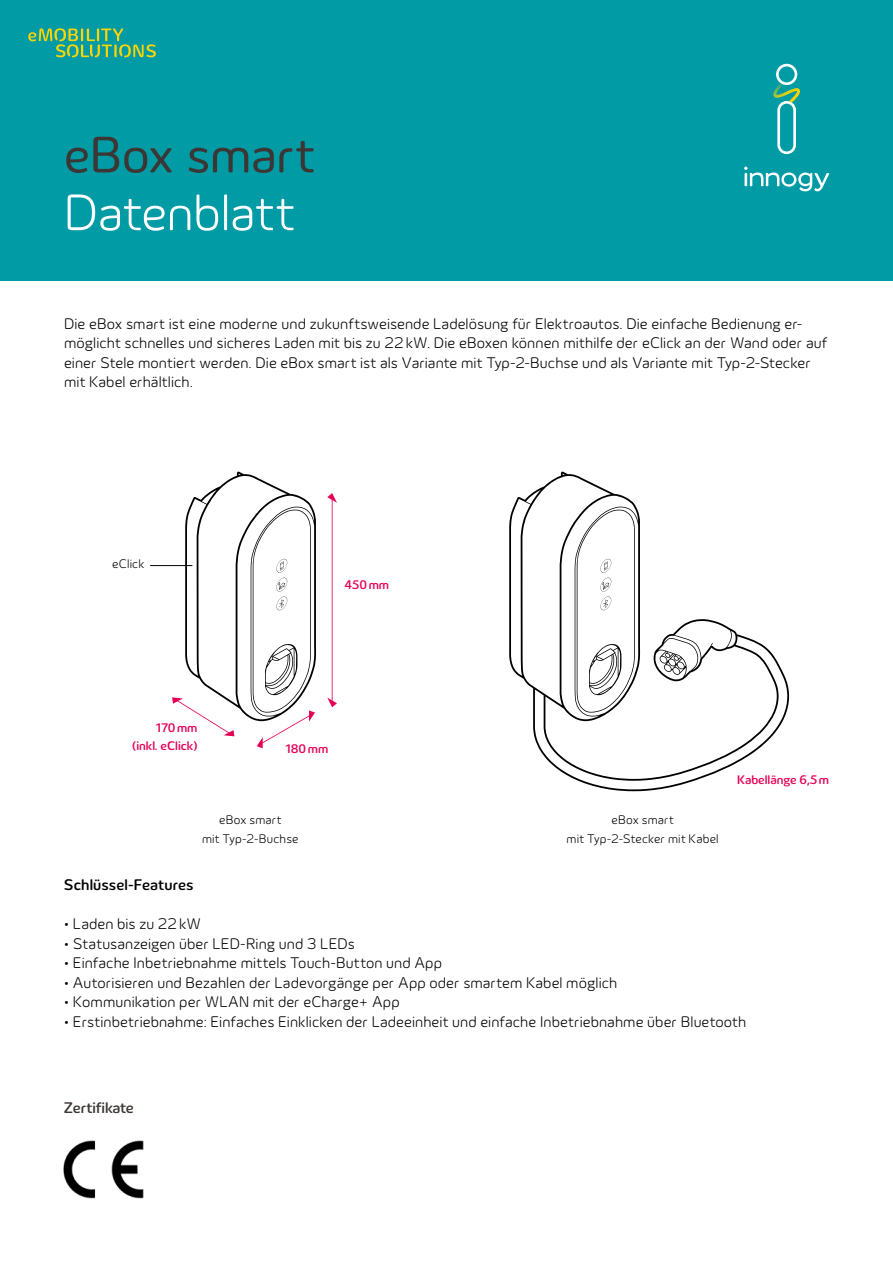
<style>
.page{position:relative;width:893px;height:1263px;background:#fff}
.page>*{position:absolute;margin:0;border:0;box-sizing:border-box;transform-origin:0 0}
.t1{font:300 52.5px "Innogy";letter-spacing:-.01em;color:#fff}
.t2{font:52.5px "Innogy";letter-spacing:-.01em;color:#3c3734}
.t3{font:300 15.75px/19.5px "Innogy";letter-spacing:.005em;color:#000}
.t4{font:500 15.75px "Innogy";color:#000}
.t5{font:500 15.75px "Innogy";letter-spacing:-.01em;color:#3c3734}
.t6{font:300 12.75px/19.5px "Innogy";letter-spacing:.015em;color:#000;text-align:center}
.t7{font:500 12.75px/18px "Innogy";color:#e50056;text-align:right}
</style>
<div class="page">
<svg style="left:509px;top:472px;width:280px;height:319px"></svg>
<svg style="left:577px;top:510px;width:58px;height:202px"></svg>
<div style="left:0;top:0;width:893px;height:281px;background:#009ba4"></div>
<svg style="left:744px;top:167px;width:85px;height:24px"></svg>
<svg style="left:773px;top:64px;width:27px;height:90px"></svg>
<img style="left:63px;top:1140px;width:81px;height:59px">
<hr style="left:332px;top:499px;width:1px;height:202px;background:#e50056">
<svg style="left:327px;top:493px;width:10px;height:10px"></svg>
<svg style="left:327px;top:698px;width:10px;height:10px"></svg>
<svg style="left:167px;top:472px;width:149px;height:277px"></svg>
<svg style="left:28px;top:28px;width:128px;height:29px"></svg>
<hr style="left:150px;top:565px;width:42px;height:1px;background:#000">
<h1 class="t2" style="left:64px;top:125px;width:253px">eBox smart</h1>
<h1 class="t1" style="left:64px;top:183px;width:233px">Datenblatt</h1>
<p class="t3" style="left:64px;top:314px;width:765px">Die eBox smart ist eine moderne und zukunftsweisende Ladelösung für Elektroautos. Die einfache Bedienung er&shy;möglicht schnelles und sicheres Laden mit bis zu 22kW. Die eBoxen können mithilfe der eClick an der Wand oder auf einer Stele montiert werden. Die eBox smart ist als Variante mit Typ-2-Buchse und als Variante mit Typ-2-Stecker mit Kabel erhältlich.</p>
<p class="t6" style="left:112px;top:554px;width:34px">eClick</p>
<p class="t7" style="left:345px;top:576px;width:46px">450mm</p>
<p class="t7" style="left:132px;top:719px;width:67px">170mm (inkl. eClick)</p>
<p class="t7" style="left:286px;top:740px;width:44px">180mm</p>
<p class="t6" style="left:202px;top:810px;width:98px">eBox smart<br>mit Typ-2-Buchse</p>
<p class="t6" style="left:567px;top:810px;width:154px">eBox smart<br>mit Typ-2-Stecker mit Kabel</p>
<p class="t7" style="left:737px;top:771px;width:93px">Kabellänge 6,5m</p>
<p class="t4" style="left:64px;top:876px;width:131px">Schlüssel-Features</p>
<p class="t3" style="left:64px;top:914px;width:139px">• Laden bis zu 22kW</p>
<p class="t3" style="left:64px;top:934px;width:293px">• Statusanzeigen über LED-Ring und 3 LEDs</p>
<p class="t3" style="left:64px;top:953px;width:380px">• Einfache Inbetriebnahme mittels Touch-Button und App</p>
<p class="t3" style="left:64px;top:973px;width:555px">• Autorisieren und Bezahlen der Ladevorgänge per App oder smartem Kabel möglich</p>
<p class="t3" style="left:64px;top:992px;width:337px">• Kommunikation per WLAN mit der eCharge+ App</p>
<p class="t3" style="left:64px;top:1012px;width:684px">• Erstinbetriebnahme: Einfaches Einklicken der Ladeeinheit und einfache Inbetriebnahme über Bluetooth</p>
<p class="t5" style="left:64px;top:1098px;width:72px">Zertifikate</p>
</div>
